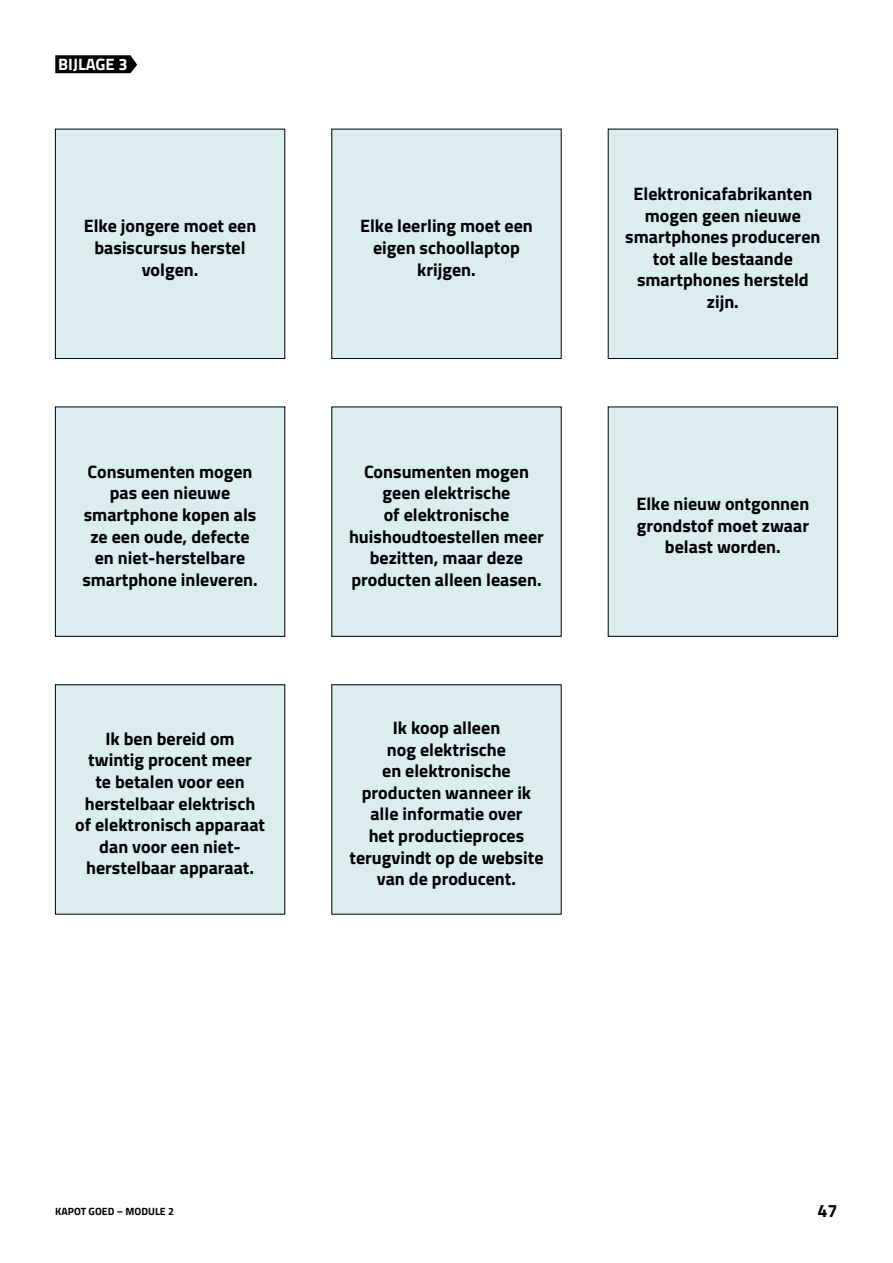
<style>
.page{position:relative;width:893px;height:1263px;background:#fff}
.page>*{position:absolute;margin:0;border:0;box-sizing:border-box;transform-origin:0 0}
.t1{font:700 18px/21.6px "Titillium Web";color:#000;text-align:center}
.t2{font:700 16.5px "Titillium Web";color:#fff}
.t3{font:700 10.5px "Titillium Web";color:#000}
</style>
<div class="page">
<svg style="left:55px;top:55px;width:82px;height:18px"></svg>
<div style="left:55px;top:129px;width:230px;height:229px;background:#dcedf0"></div>
<div style="left:55px;top:129px;width:230px;height:230px;border:1px solid #000"></div>
<div style="left:332px;top:129px;width:229px;height:229px;background:#dcedf0"></div>
<div style="left:608px;top:129px;width:230px;height:229px;background:#dcedf0"></div>
<div style="left:608px;top:129px;width:230px;height:230px;border:1px solid #000"></div>
<div style="left:55px;top:407px;width:230px;height:229px;background:#dcedf0"></div>
<div style="left:332px;top:407px;width:229px;height:229px;background:#dcedf0"></div>
<div style="left:608px;top:407px;width:230px;height:229px;background:#dcedf0"></div>
<div style="left:55px;top:685px;width:230px;height:229px;background:#dcedf0"></div>
<div style="left:332px;top:685px;width:229px;height:229px;background:#dcedf0"></div>
<p class="t2" style="left:58px;top:51px;width:71px">BIJLAGE 3</p>
<p class="t1" style="left:84px;top:214px;width:174px">Elke jongere moet een basiscursus herstel volgen.</p>
<p class="t1" style="left:360px;top:214px;width:174px">Elke leerling moet een eigen schoollaptop krijgen.</p>
<p class="t1" style="left:82px;top:460px;width:177px">Consumenten mogen pas een nieuwe smartphone kopen als ze een oude, defecte en niet-herstelbare smartphone inleveren.</p>
<p class="t1" style="left:349px;top:460px;width:196px">Consumenten mogen geen elektrische<br>of elektronische huishoudtoestellen meer bezitten, maar deze producten alleen leasen.</p>
<p class="t1" style="left:75px;top:727px;width:191px">Ik ben bereid om<br>twintig procent meer<br>te betalen voor een herstelbaar elektrisch of elektronisch apparaat dan voor een niet&shy;herstelbaar apparaat.</p>
<p class="t1" style="left:349px;top:716px;width:196px">Ik koop alleen<br>nog elektrische<br>en elektronische producten wanneer ik alle informatie over<br>het productieproces terugvindt op de website van de producent.</p>
<p class="t1" style="left:625px;top:182px;width:197px">Elektronicafabrikanten mogen geen nieuwe smartphones produceren tot alle bestaande smartphones hersteld zijn.</p>
<p class="t1" style="left:636px;top:492px;width:174px">Elke nieuw ontgonnen grondstof moet zwaar belast worden.</p>
<p class="t3" style="left:55px;top:1203px;width:120px">KAPOT GOED – MODULE 2</p>
<p class="t1" style="left:817px;top:1199px;width:22px">47</p>
</div>
